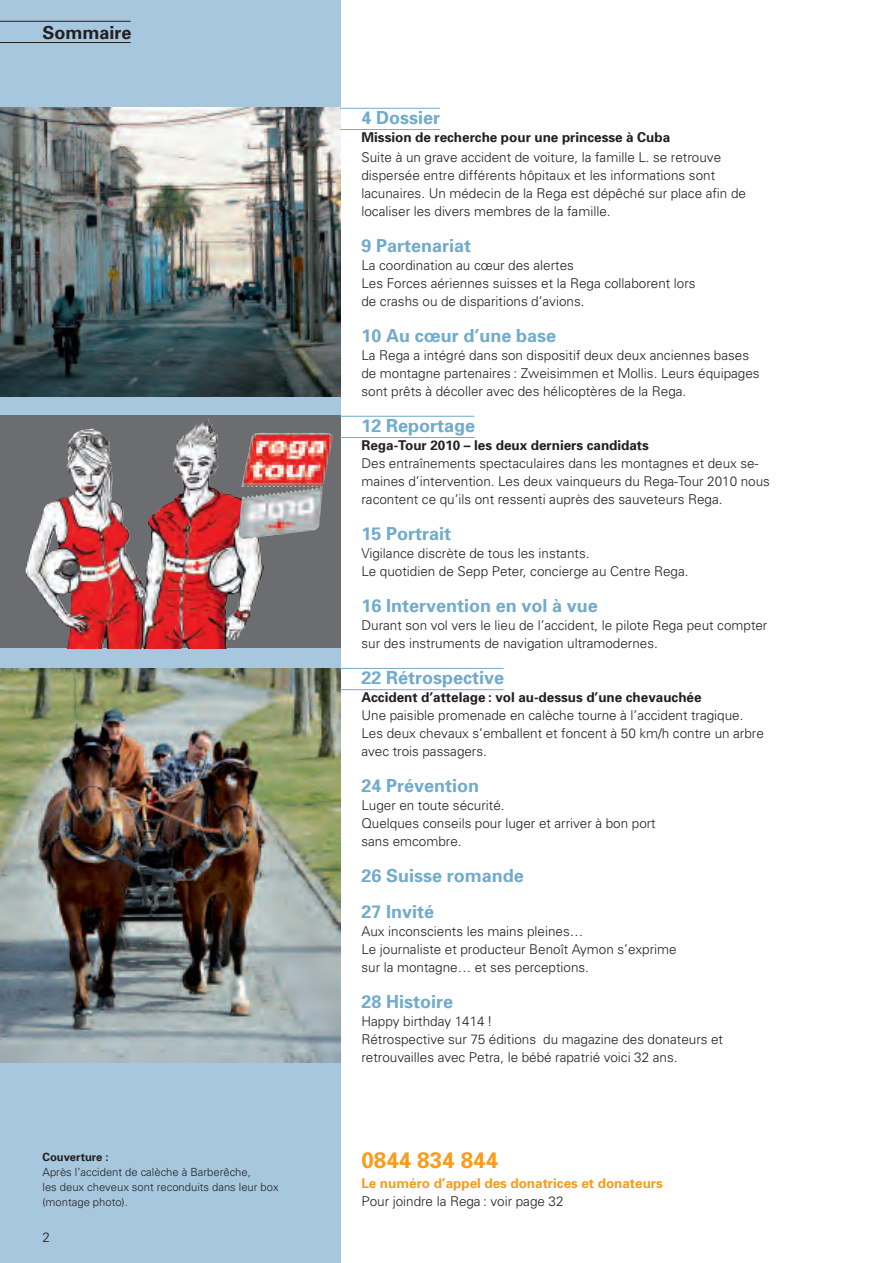
<style>
.page{position:relative;width:893px;height:1263px;background:#fff}
.page>*{position:absolute;margin:0;border:0;box-sizing:border-box;transform-origin:0 0}
.t1{font:700 22.5px "Univers";color:#f89c1c}
.t2{font:700 18px/36px "Univers";color:#71abcb}
.t3{font:700 18px "Univers";color:#231f20}
.t4{font:300 13.5px/18px "Univers";color:#231f20}
.t5{font:700 13.5px "Univers";color:#231f20}
.t6{font:700 13.5px "Univers";color:#f89c1c}
.t7{font:300 11.25px/15px "Univers";color:#231f20}
.t8{font:700 11.25px "Univers";color:#231f20}
</style>
<div class="page">
<div style="left:0;top:0;width:340px;height:1263px;background:#a7c7de"></div>
<img style="left:0;top:668px;width:340px;height:394px">
<img style="left:0;top:416px;width:340px;height:232px">
<img style="left:209px;top:424px;width:10px;height:43px">
<img style="left:0;top:108px;width:340px;height:288px">
<hr style="left:340px;top:108px;width:100px;height:1px;background:#71abcb">
<hr style="left:340px;top:129px;width:100px;height:1px;background:#71abcb">
<hr style="left:340px;top:416px;width:134px;height:1px;background:#71abcb">
<hr style="left:340px;top:437px;width:134px;height:1px;background:#71abcb">
<hr style="left:340px;top:668px;width:164px;height:1px;background:#71abcb">
<hr style="left:340px;top:689px;width:164px;height:1px;background:#71abcb">
<img style="left:242px;top:485px;width:79px;height:13px">
<hr style="left:0;top:21px;width:131px;height:1px;background:#231f20">
<hr style="left:0;top:42px;width:131px;height:1px;background:#231f20">
<h2 class="t3" style="left:43px;top:26px;width:90px">Sommaire</h2>
<p class="t8" style="left:43px;top:1152px;width:68px">Couverture :</p>
<p class="t7" style="left:43px;top:1165px;width:238px">Après l’accident de calèche à Barberêche,<br>les deux cheveux sont reconduits dans leur box (montage photo).</p>
<p class="t4" style="left:43px;top:1229px;width:9px">2</p>
<h2 class="t2" style="left:361px;top:101px;width:80px">4 Dossier</h2>
<p class="t5" style="left:361px;top:132px;width:310px">Mission de recherche pour une princesse à Cuba</p>
<p class="t4" style="left:361px;top:149px;width:386px">Suite à un grave accident de voiture, la famille L. se retrouve dispersée entre différents hôpitaux et les informations sont lacunaires. Un médecin de la Rega est dépêché sur place afin de localiser les divers membres de la famille.</p>
<h2 class="t2" style="left:361px;top:229px;width:111px">9 Partenariat</h2>
<p class="t4" style="left:361px;top:257px;width:336px">La coordination au cœur des alertes<br>Les Forces aériennes suisses et la Rega collaborent lors de crashs ou de disparitions d’avions.</p>
<h2 class="t2" style="left:361px;top:319px;width:196px">10 Au cœur d’une base</h2>
<p class="t4" style="left:361px;top:347px;width:400px">La Rega a intégré dans son dispositif deux deux anciennes bases de montagne partenaires : Zweisimmen et Mollis. Leurs équipages sont prêts à décoller avec des hélicoptères de la Rega.</p>
<h2 class="t2" style="left:361px;top:409px;width:115px">12 Reportage</h2>
<p class="t5" style="left:361px;top:440px;width:289px">Rega-Tour 2010 – les deux derniers candidats</p>
<p class="t4" style="left:361px;top:455px;width:410px">Des entraînements spectaculaires dans les montagnes et deux se&shy;maines d’intervention. Les deux vainqueurs du Rega-Tour 2010 nous racontent ce qu’ils ont ressenti auprès des sauveteurs Rega.</p>
<h2 class="t2" style="left:361px;top:517px;width:91px">15 Portrait</h2>
<p class="t4" style="left:361px;top:545px;width:329px">Vigilance discrète de tous les instants.<br>Le quotidien de Sepp Peter, concierge au Centre Rega.</p>
<h2 class="t2" style="left:361px;top:589px;width:238px">16 Intervention en vol à vue</h2>
<p class="t4" style="left:361px;top:617px;width:407px">Durant son vol vers le lieu de l’accident, le pilote Rega peut compter sur des instruments de navigation ultramodernes.</p>
<h2 class="t2" style="left:361px;top:661px;width:144px">22 Rétrospective</h2>
<p class="t5" style="left:361px;top:692px;width:342px">Accident d’attelage : vol au-dessus d’une chevauchée</p>
<p class="t4" style="left:361px;top:707px;width:404px">Une paisible promenade en calèche tourne à l’accident tragique.<br>Les deux chevaux s’emballent et foncent à 50 km/h contre un arbre avec trois passagers.</p>
<h2 class="t2" style="left:361px;top:769px;width:119px">24 Prévention</h2>
<p class="t4" style="left:361px;top:797px;width:296px">Luger en toute sécurité.<br>Quelques conseils pour luger et arriver à bon port sans emcombre.</p>
<h2 class="t2" style="left:361px;top:859px;width:164px">26 Suisse romande<br>27 Invité</h2>
<p class="t4" style="left:361px;top:923px;width:317px">Aux inconscients les mains pleines…<br>Le journaliste et producteur Benoît Aymon s’exprime sur la montagne… et ses perceptions.</p>
<h2 class="t2" style="left:361px;top:985px;width:93px">28 Histoire</h2>
<p class="t4" style="left:361px;top:1013px;width:363px">Happy birthday 1414 !<br>Rétrospective sur 75 éditions du magazine des donateurs et retrouvailles avec Petra, le bébé rapatrié voici 32 ans.</p>
<h1 class="t1" style="left:361px;top:1152px;width:138px">0844 834 844</h1>
<p class="t6" style="left:361px;top:1178px;width:303px">Le numéro d’appel des donatrices et donateurs</p>
<p class="t4" style="left:361px;top:1193px;width:204px">Pour joindre la Rega : voir page 32</p>
</div>
